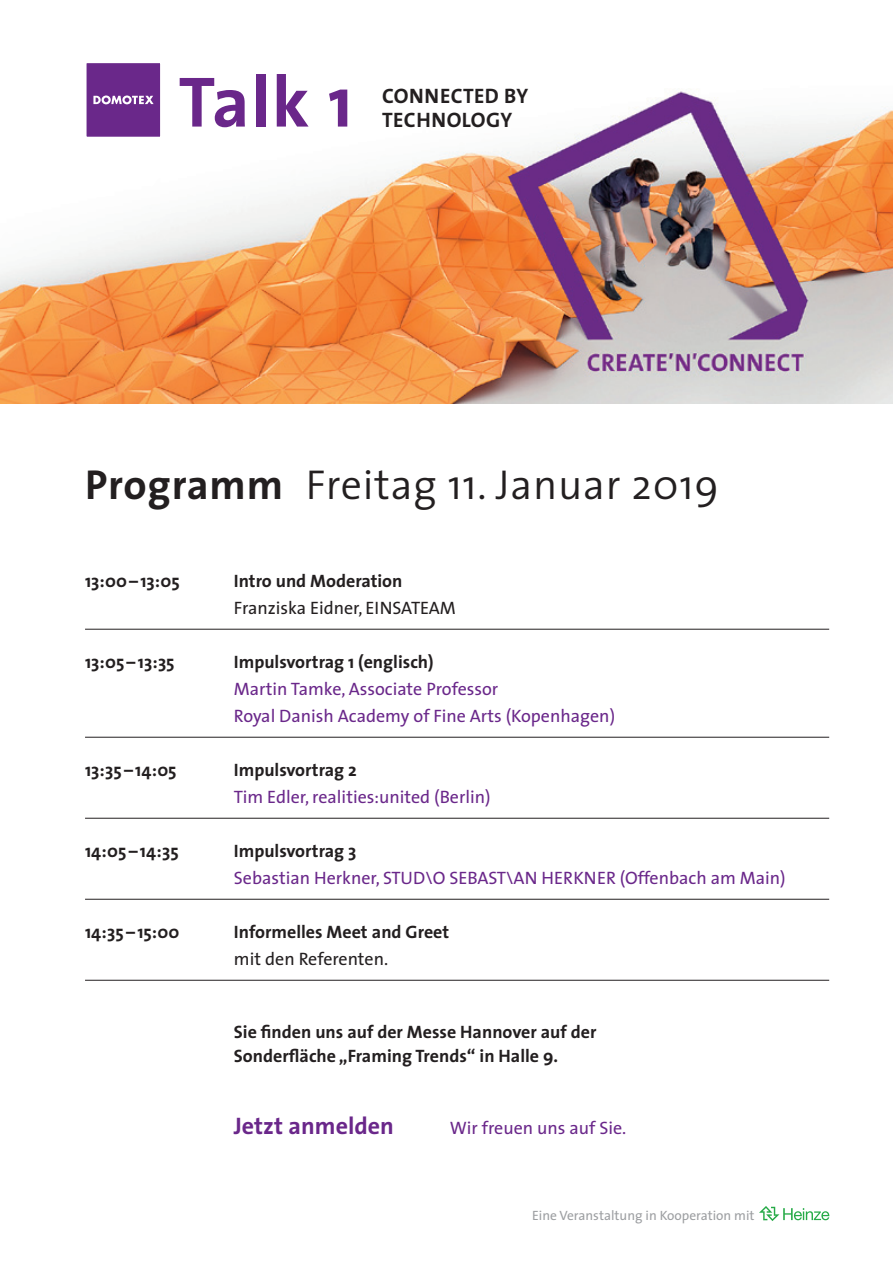
<style>
.page{position:relative;width:893px;height:1263px;background:#fff}
.page>*{position:absolute;margin:0;border:0;box-sizing:border-box;transform-origin:0 0}
.t1{font:700 72px "The Sans";color:#6a278a}
.t2{font:300 42px "The Sans";letter-spacing:.02em;color:#231f20}
.t3{font:700 24px "The Sans";color:#6a278a}
.t4{font:700 21px/24px "The Sans";letter-spacing:.02em;color:#231f20}
.t5{font:700 18px/24px "The Sans";color:#231f20}
.t6{font:18px/27px "The Sans";color:#6a278a}
.t7{font:18px "The Sans";color:#231f20}
.t8{font:13.5px "The Sans";color:#9d9fa2}
.s1{font-weight:700}
</style>
<div class="page">
<img style="left:0;top:91px;width:893px;height:313px">
<hr style="left:85px;top:629px;width:744px;height:1px;background:#231f20">
<hr style="left:85px;top:737px;width:744px;height:1px;background:#231f20">
<hr style="left:85px;top:818px;width:744px;height:1px;background:#231f20">
<hr style="left:85px;top:899px;width:744px;height:1px;background:#231f20">
<hr style="left:85px;top:980px;width:744px;height:1px;background:#231f20">
<svg style="left:759px;top:1206px;width:70px;height:15px"></svg>
<svg style="left:84px;top:63px;width:78px;height:76px;background:#7e4599"></svg>
<h1 class="t1" style="left:179px;top:42px;width:176px">Talk 1</h1>
<p class="t4" style="left:382px;top:83px;width:148px">CONNECTED BY<br>TECHNOLOGY</p>
<h2 class="t2" style="left:85px;top:449px;width:635px"><span class="s1">Programm</span> Freitag 11. Januar 2019</h2>
<p class="t5" style="left:85px;top:568px;width:96px">13:00–13:05</p>
<p class="t5" style="left:234px;top:568px;width:170px">Intro und Moderation</p>
<p class="t7" style="left:234px;top:593px;width:224px">Franziska Eidner, EINSATEAM</p>
<p class="t5" style="left:85px;top:649px;width:91px">13:05–13:35</p>
<p class="t5" style="left:234px;top:649px;width:201px">Impulsvortrag 1 (englisch)</p>
<p class="t6" style="left:234px;top:675px;width:383px">Martin Tamke, Associate Professor<br>Royal Danish Academy of Fine Arts (Kopenhagen)</p>
<p class="t5" style="left:85px;top:757px;width:93px">13:35–14:05</p>
<p class="t5" style="left:234px;top:757px;width:124px">Impulsvortrag 2</p>
<p class="t6" style="left:234px;top:783px;width:258px">Tim Edler, realities:united (Berlin)</p>
<p class="t5" style="left:85px;top:838px;width:95px">14:05–14:35</p>
<p class="t5" style="left:234px;top:838px;width:124px">Impulsvortrag 3</p>
<p class="t6" style="left:234px;top:864px;width:235px">Sebastian Herkner, Stud\o Sebast</p>
<p class="t6" style="left:506px;top:864px;width:59px">\an Herkner</p>
<p class="t6" style="left:620px;top:864px;width:167px">(Offenbach am Main)</p>
<p class="t5" style="left:85px;top:919px;width:96px">14:35–15:00</p>
<p class="t5" style="left:234px;top:919px;width:217px">Informelles Meet and Greet</p>
<p class="t7" style="left:234px;top:944px;width:156px">mit den Referenten.</p>
<p class="t5" style="left:234px;top:1019px;width:364px">Sie finden uns auf der Messe Hannover auf der<br>Sonderfläche „Framing Trends“ in Halle 9.</p>
<h3 class="t3" style="left:234px;top:1105px;width:161px">Jetzt anmelden</h3>
<p class="t6" style="left:450px;top:1113px;width:178px">Wir freuen uns auf Sie.</p>
<p class="t8" style="left:532px;top:1205px;width:224px">Eine Veranstaltung in Kooperation mit</p>
</div>
